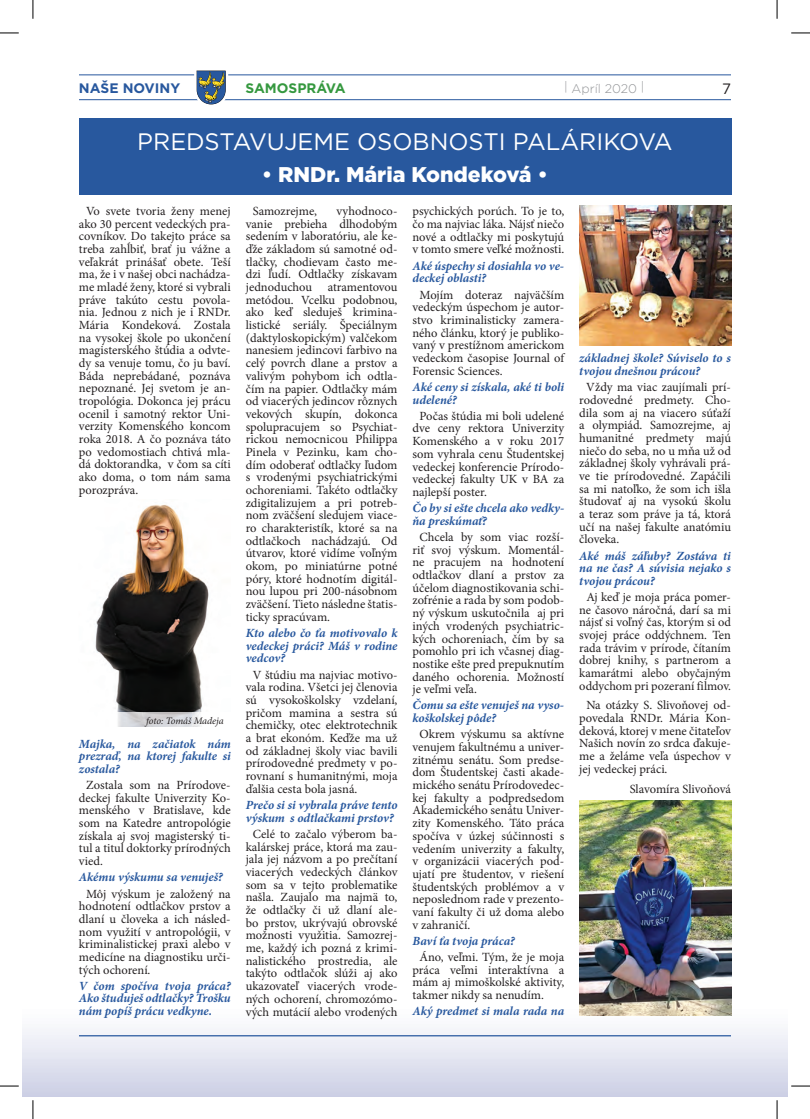
<style>
.page{position:relative;width:810px;height:1119px;background:#fff}
.page>*{position:absolute;margin:0;border:0;box-sizing:border-box;transform-origin:0 0}
.t1{font:23.75px "Gotham";color:#fff}
.t2{font:900 21.25px "Gotham";color:#fff}
.t3{font:15px "Gotham";color:#231f20}
.t4{font:700 13.75px "Gotham";color:#28589e}
.t5{font:700 13.75px "Gotham";color:#35983f}
.t6{font:12.5px/12.6px "Minion Pro";color:#231f20;text-align:justify}
.t7{font:italic 700 12.5px/12.6px "Minion Pro";letter-spacing:-.005em;color:#28589e}
.t8{font:300 12.5px "Gotham";color:#939598}
.t9{font:italic 10px "Minion Pro";letter-spacing:-.01em;color:#231f20}
.s1{font-weight:700}
</style>
<div class="page">
<div style="left:22px;top:954px;width:766px;height:142px;background:linear-gradient(to bottom,#fff,#d4d7e9)"></div>
<hr style="left:79px;top:75px;width:652px;height:1px;background:#28589e">
<hr style="left:79px;top:99px;width:652px;height:1px;background:#28589e">
<hr style="left:79px;top:1034px;width:652px;height:2px;background:#28589e">
<svg style="left:193px;top:70px;width:36px;height:35px"></svg>
<div style="left:79px;top:118px;width:652px;height:77px;background:#28589e"></div>
<img style="left:579px;top:206px;width:152px;height:140px">
<img style="left:579px;top:800px;width:152px;height:214px">
<img style="left:95px;top:504px;width:114px;height:208px">
<img style="left:118px;top:712px;width:83px;height:14px">
<svg style="left:0;top:32px;width:19px;height:2px"></svg>
<svg style="left:791px;top:32px;width:19px;height:2px"></svg>
<svg style="left:0;top:1085px;width:19px;height:1px"></svg>
<svg style="left:791px;top:1085px;width:19px;height:1px"></svg>
<svg style="left:32px;top:0;width:2px;height:19px"></svg>
<svg style="left:32px;top:1100px;width:2px;height:18px"></svg>
<svg style="left:776px;top:0;width:2px;height:19px"></svg>
<svg style="left:776px;top:1100px;width:2px;height:18px"></svg>
<p class="t4" style="left:79px;top:79px;width:103px">NAŠE NOVINY</p>
<p class="t5" style="left:246px;top:79px;width:102px">SAMOSPRÁVA</p>
<p class="t8" style="left:564px;top:80px;width:82px">| Apríl 2020 |</p>
<p class="t3" style="left:722px;top:79px;width:10px">7</p>
<h1 class="t1" style="left:137px;top:126px;width:537px">PREDSTAVUJEME OSOBNOSTI PALÁRIKOVA</h1>
<h2 class="t2" style="left:262px;top:160px;width:288px"><span class="s1">•</span> RNDr. Mária Kondeková <span class="s1">•</span></h2>
<p class="t6" style="left:79px;top:205px;width:153px;text-indent:7px">Vo svete tvoria ženy menej ako 30 percent vedeckých pra&shy;covníkov. Do takejto práce sa treba zahĺbiť, brať ju vážne a veľakrát prinášať obete. Teší ma, že i v našej obci nachádza&shy;me mladé ženy, ktoré si vybrali práve takúto cestu povola&shy;nia. Jednou z nich je i RNDr.<br>Mária Kondeková. Zostala na vysokej škole po ukončení magisterského štúdia a odvte&shy;dy sa venuje tomu, čo ju baví.<br>Báda neprebádané, poznáva nepoznané. Jej svetom je an&shy;tropológia. Dokonca jej prácu ocenil i samotný rektor Uni&shy;verzity Komenského koncom roka 2018. A čo poznáva táto po vedomostiach chtivá mla&shy;dá doktorandka, v čom sa cíti ako doma, o tom nám sama porozpráva.</p>
<p class="t6" style="left:246px;top:205px;width:153px;text-indent:91px">vyhodnoco&shy;vanie prebieha dlhodobým sedením v laboratóriu, ale ke&shy;ďže základom sú samotné od&shy;tlačky, chodievam často me&shy;dzi ľudí. Odtlačky získavam jednoduchou</p>
<p class="t6" style="left:412px;top:205px;width:153px">psychických porúch. To je to, čo ma najviac láka. Nájsť niečo nové a odtlačky mi poskytujú v tomto smere veľké možnosti.</p>
<p class="t7" style="left:412px;top:259px;width:153px">Aké úspechy si dosiahla vo ve&shy;deckej oblasti?</p>
<p class="t6" style="left:412px;top:288px;width:153px;text-indent:7px">Mojím doteraz najväčším vedeckým úspechom je autor&shy;stvo kriminalisticky zamera&shy;ného článku, ktorý je publiko&shy;vaný v prestížnom americkom vedeckom časopise Journal of Forensic Sciences.</p>
<p class="t7" style="left:412px;top:380px;width:153px">Aké ceny si získala, aké ti boli udelené?</p>
<p class="t6" style="left:412px;top:409px;width:153px;text-indent:7px">Počas štúdia mi boli udelené dve ceny rektora Univerzity Komenského a v roku 2017 som vyhrala cenu Študentskej vedeckej konferencie Prírodo&shy;vedeckej fakulty UK v BA za najlepší poster.</p>
<p class="t7" style="left:412px;top:501px;width:153px">Čo by si ešte chcela ako vedky&shy;ňa preskúmať?</p>
<p class="t6" style="left:412px;top:530px;width:153px;text-indent:7px">Chcela by som viac rozší&shy;riť svoj výskum. Momentál&shy;ne pracujem na hodnotení odtlačkov dlaní a prstov za účelom diagnostikovania schi&shy;zofrénie a rada by som podob&shy;ný výskum uskutočnila aj pri iných vrodených psychiatric&shy;kých ochoreniach, čím by sa pomohlo pri ich včasnej diag&shy;nostike ešte pred prepuknutím daného ochorenia. Možností je veľmi veľa.</p>
<p class="t7" style="left:412px;top:698px;width:153px">Čomu sa ešte venuješ na vyso&shy;koškolskej pôde?</p>
<p class="t6" style="left:412px;top:728px;width:153px;text-indent:7px">Okrem výskumu sa aktívne venujem fakultnému a univer&shy;zitnému senátu. Som predse&shy;dom Študentskej časti akade&shy;mického senátu Prírodovedec&shy;kej fakulty a podpredsedom Akademického senátu Univer&shy;zity Komenského. Táto práca spočíva v úzkej súčinnosti s vedením univerzity a fakulty, v organizácii viacerých pod&shy;ujatí pre študentov, v riešení študentských problémov a v neposlednom rade v prezento&shy;vaní fakulty či už doma alebo v zahraničí.</p>
<p class="t7" style="left:412px;top:934px;width:104px">Baví ťa tvoja práca?</p>
<p class="t6" style="left:412px;top:950px;width:153px;text-indent:7px">Áno, veľmi. Tým, že je moja práca veľmi interaktívna a mám aj mimoškolské aktivity, takmer nikdy sa nenudím.</p>
<p class="t7" style="left:412px;top:1004px;width:153px">Aký predmet si mala rada na</p>
<p class="t6" style="left:253px;top:205px;width:66px">Samozrejme,</p>
<p class="t6" style="left:246px;top:281px;width:153px;text-indent:82px">atramentovou metódou. Vcelku podobnou, ako keď sleduješ krimina&shy;listické seriály. Špeciálnym (daktyloskopickým) valčekom nanesiem jedincovi farbivo na celý povrch dlane a prstov a valivým pohybom ich odtla&shy;čím na papier. Odtlačky mám od viacerých jedincov rôznych vekových skupín, dokonca spolupracujem so Psychiat&shy;rickou nemocnicou Philippa Pinela v Pezinku, kam cho&shy;dím odoberať odtlačky ľudom s vrodenými psychiatrickými ochoreniami. Takéto odtlačky zdigitalizujem a pri potreb&shy;nom zväčšení sledujem viace&shy;ro charakteristík, ktoré sa na odtlačkoch nachádzajú. Od útvarov, ktoré vidíme voľným okom, po miniatúrne potné póry, ktoré hodnotím digitál&shy;nou lupou pri 200-násobnom zväčšení. Tieto následne štatis&shy;ticky spracúvam.</p>
<p class="t7" style="left:246px;top:626px;width:153px;text-align:justify">Kto alebo čo ťa motivovalo k vedeckej práci? Máš v rodine vedcov?</p>
<p class="t6" style="left:246px;top:668px;width:153px;text-indent:7px">V štúdiu ma najviac motivo&shy;vala rodina. Všetci jej členovia sú vysokoškolsky vzdelaní, pričom mamina a sestra sú chemičky, otec elektrotechnik a brat ekonóm. Keďže ma už od základnej školy viac bavili prírodovedné predmety v po&shy;rovnaní s humanitnými, moja ďalšia cesta bola jasná.</p>
<p class="t7" style="left:246px;top:798px;width:153px">Prečo si si vybrala práve tento výskum s odtlačkami prstov?</p>
<p class="t6" style="left:246px;top:827px;width:153px;text-align:center">Celé to začalo výberom ba&shy;kalárskej práce, ktorá ma zau&shy;jala jej názvom a po prečítaní viacerých vedeckých článkov som sa v tejto problematike našla. Zaujalo ma najmä to, že odtlačky či už dlaní ale&shy;bo prstov, ukrývajú obrovské možnosti využitia. Samozrej&shy;me, každý ich pozná z krimi&shy;nalistického prostredia, ale takýto odtlačok slúži aj ako ukazovateľ viacerých vrode&shy;ných ochorení, chromozómo&shy;vých mutácií alebo vrodených</p>
<p class="t7" style="left:579px;top:352px;width:153px">základnej škole? Súviselo to s tvojou dnešnou prácou?</p>
<p class="t6" style="left:579px;top:381px;width:153px;text-indent:7px">Vždy ma viac zaujímali prí&shy;rodovedné predmety. Cho&shy;dila som aj na viacero súťaží a olympiád. Samozrejme, aj humanitné predmety majú niečo do seba, no u mňa už od základnej školy vyhrávali prá&shy;ve tie prírodovedné. Zapáčili sa mi natoľko, že som ich išla študovať aj na vysokú školu a teraz som práve ja tá, ktorá učí na našej fakulte anatómiu človeka.</p>
<p class="t7" style="left:579px;top:549px;width:153px;text-align:justify">Aké máš záľuby? Zostáva ti na ne čas? A súvisia nejako s tvojou prácou?</p>
<p class="t6" style="left:579px;top:590px;width:153px;text-align:center">Aj keď je moja práca pomer&shy;ne časovo náročná, darí sa mi nájsť si voľný čas, ktorým si od svojej práce oddýchnem. Ten rada trávim v prírode, čítaním dobrej knihy, s partnerom a kamarátmi alebo obyčajným oddychom pri pozeraní filmov.</p>
<p class="t6" style="left:579px;top:699px;width:153px;text-indent:7px">Na otázky S. Slivoňovej od&shy;povedala RNDr. Mária Kon&shy;deková, ktorej v mene čitateľov Našich novín zo srdca ďakuje&shy;me a želáme veľa úspechov v jej vedeckej práci.</p>
<p class="t6" style="left:630px;top:782px;width:103px">Slavomíra Slivoňová</p>
<p class="t9" style="left:146px;top:713px;width:79px">foto: Tomáš Madeja</p>
<p class="t7" style="left:79px;top:737px;width:153px;text-align:justify">Majka, na začiatok nám prezraď, na ktorej fakulte si zostala?</p>
<p class="t6" style="left:79px;top:778px;width:153px;text-indent:7px">Zostala som na Prírodove&shy;deckej fakulte Univerzity Ko&shy;menského v Bratislave, kde som na Katedre antropológie získala aj svoj magisterský ti&shy;tul a titul doktorky prírodných vied.</p>
<p class="t7" style="left:79px;top:870px;width:145px">Akému výskumu sa venuješ?</p>
<p class="t6" style="left:79px;top:887px;width:153px;text-indent:7px">Môj výskum je založený na hodnotení odtlačkov prstov a dlaní u človeka a ich násled&shy;nom využití v antropológii, v kriminalistickej praxi alebo v medicíne na diagnostiku urči&shy;tých ochorení.</p>
<p class="t7" style="left:79px;top:979px;width:153px;text-align:justify">V čom spočíva tvoja práca?<br>Ako študuješ odtlačky? Trošku nám popíš prácu vedkyne.</p>
</div>
